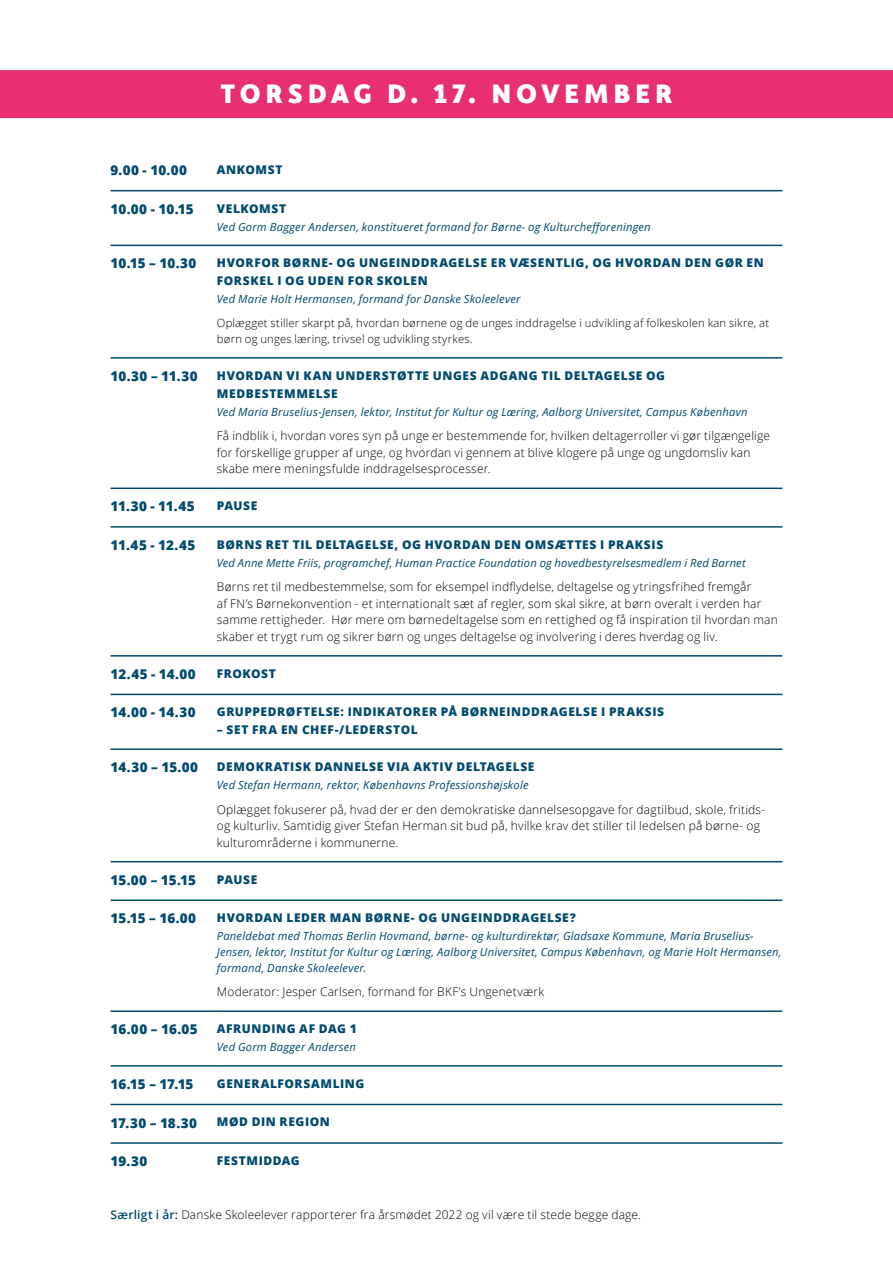
<style>
.page{position:relative;width:893px;height:1263px;background:#fff}
.page>*{position:absolute;margin:0;border:0;box-sizing:border-box;transform-origin:0 0}
.Rubrik_2{font:900 30px "Cinta";letter-spacing:.155em;color:#fff}
.Kalender___Klokkesle{font:800 13.5px "Open Sans";letter-spacing:.005em;color:#00496f}
.Kalender___Brød{font:300 12px/16.5px "Open Sans";letter-spacing:.015em;color:#000}
.Kalender___Titel{font:800 12px/18px "Open Sans";letter-spacing:.05em;color:#00496f}
.Kalender___Oplægshol{font:italic 11.25px/15.8px "Open Sans";letter-spacing:.015em;color:#00496f}
.Kalender____Brød_-kl{font:300 11.25px/15.8px "Open Sans";letter-spacing:.02em;color:#000}
.s1{font-weight:600;color:#00496f}
</style>
<div class="page">
<div style="left:0;top:70px;width:893px;height:48px;background:#e72f72"></div>
<hr style="left:111px;top:190px;width:106px;height:1px;background:#00496f">
<hr style="left:217px;top:190px;width:565px;height:1px;background:#00496f">
<hr style="left:111px;top:245px;width:106px;height:1px;background:#00496f">
<hr style="left:217px;top:245px;width:565px;height:1px;background:#00496f">
<hr style="left:111px;top:357px;width:106px;height:2px;background:#00496f">
<hr style="left:217px;top:357px;width:565px;height:2px;background:#00496f">
<hr style="left:111px;top:655px;width:106px;height:2px;background:#00496f">
<hr style="left:217px;top:655px;width:565px;height:2px;background:#00496f">
<hr style="left:111px;top:694px;width:106px;height:1px;background:#00496f">
<hr style="left:217px;top:694px;width:565px;height:1px;background:#00496f">
<hr style="left:111px;top:861px;width:106px;height:1px;background:#00496f">
<hr style="left:217px;top:861px;width:565px;height:1px;background:#00496f">
<hr style="left:111px;top:899px;width:106px;height:2px;background:#00496f">
<hr style="left:217px;top:899px;width:565px;height:2px;background:#00496f">
<hr style="left:111px;top:1010px;width:106px;height:2px;background:#00496f">
<hr style="left:217px;top:1010px;width:565px;height:2px;background:#00496f">
<hr style="left:111px;top:1065px;width:106px;height:2px;background:#00496f">
<hr style="left:217px;top:1065px;width:565px;height:2px;background:#00496f">
<hr style="left:111px;top:1104px;width:106px;height:1px;background:#00496f">
<hr style="left:217px;top:1104px;width:565px;height:1px;background:#00496f">
<hr style="left:111px;top:1142px;width:106px;height:2px;background:#00496f">
<hr style="left:217px;top:1142px;width:565px;height:2px;background:#00496f">
<hr style="left:111px;top:488px;width:106px;height:1px;background:#00496f">
<hr style="left:217px;top:488px;width:565px;height:1px;background:#00496f">
<hr style="left:111px;top:526px;width:106px;height:2px;background:#00496f">
<hr style="left:217px;top:526px;width:565px;height:2px;background:#00496f">
<hr style="left:111px;top:748px;width:106px;height:2px;background:#00496f">
<hr style="left:217px;top:748px;width:565px;height:2px;background:#00496f">
<p class="Rubrik_2" style="left:220px;top:74px;width:454px">TORSDAG D. 17. NOVEMBER</p>
<p class="Kalender___Klokkesle" style="left:111px;top:160px;width:78px">9.00 - 10.00</p>
<p class="Kalender___Titel" style="left:217px;top:160px;width:67px">ANKOMST</p>
<p class="Kalender___Klokkesle" style="left:111px;top:199px;width:85px">10.00 - 10.15</p>
<p class="Kalender___Titel" style="left:217px;top:199px;width:71px">VELKOMST</p>
<p class="Kalender___Oplægshol" style="left:217px;top:218px;width:435px">Ved Gorm Bagger Andersen, konstitueret formand for Børne- og Kulturchefforeningen</p>
<p class="Kalender___Klokkesle" style="left:111px;top:253px;width:87px">10.15 – 10.30</p>
<p class="Kalender___Titel" style="left:217px;top:253px;width:549px">HVORFOR BØRNE- OG UNGEINDDRAGELSE ER VÆSENTLIG, OG HVORDAN DEN GØR EN<br>FORSKEL I OG UDEN FOR SKOLEN</p>
<p class="Kalender___Oplægshol" style="left:217px;top:291px;width:305px">Ved Marie Holt Hermansen, formand for Danske Skoleelever</p>
<p class="Kalender____Brød_-kl" style="left:217px;top:315px;width:554px">Oplægget stiller skarpt på, hvordan børnene og de unges inddragelse i udvikling af folkeskolen kan sikre, at børn og unges læring, trivsel og udvikling styrkes.</p>
<p class="Kalender___Klokkesle" style="left:111px;top:366px;width:89px">10.30 – 11.30</p>
<p class="Kalender___Titel" style="left:217px;top:366px;width:450px">HVORDAN VI KAN UNDERSTØTTE UNGES ADGANG TIL DELTAGELSE OG<br>MEDBESTEMMELSE</p>
<p class="Kalender___Oplægshol" style="left:217px;top:403px;width:532px">Ved Maria Bruselius-Jensen, lektor, Institut for Kultur og Læring, Aalborg Universitet, Campus København</p>
<p class="Kalender___Brød" style="left:217px;top:427px;width:555px">Få indblik i, hvordan vores syn på unge er bestemmende for, hvilken deltagerroller vi gør tilgængelige for forskellige grupper af unge, og hvordan vi gennem at blive klogere på unge og ungdomsliv kan skabe mere meningsfulde inddragelsesprocesser.</p>
<p class="Kalender___Klokkesle" style="left:111px;top:496px;width:86px">11.30 - 11.45</p>
<p class="Kalender___Titel" style="left:217px;top:496px;width:42px">PAUSE</p>
<p class="Kalender___Klokkesle" style="left:111px;top:535px;width:86px">11.45 - 12.45</p>
<p class="Kalender___Titel" style="left:217px;top:535px;width:448px">BØRNS RET TIL DELTAGELSE, OG HVORDAN DEN OMSÆTTES I PRAKSIS</p>
<p class="Kalender___Oplægshol" style="left:217px;top:554px;width:530px">Ved Anne Mette Friis, programchef, Human Practice Foundation og hovedbestyrelsesmedlem i Red Barnet</p>
<p class="Kalender___Brød" style="left:217px;top:578px;width:562px">Børns ret til medbestemmelse, som for eksempel indflydelse, deltagelse og ytringsfrihed fremgår<br>af FN’s Børnekonvention - et internationalt sæt af regler, som skal sikre, at børn overalt i verden har samme rettigheder. Hør mere om børnedeltagelse som en rettighed og få inspiration til hvordan man skaber et trygt rum og sikrer børn og unges deltagelse og involvering i deres hverdag og liv.</p>
<p class="Kalender___Klokkesle" style="left:111px;top:664px;width:87px">12.45 - 14.00</p>
<p class="Kalender___Titel" style="left:217px;top:664px;width:61px">FROKOST</p>
<p class="Kalender___Klokkesle" style="left:111px;top:702px;width:87px">14.00 - 14.30</p>
<p class="Kalender___Titel" style="left:217px;top:702px;width:449px">GRUPPEDRØFTELSE: INDIKATORER PÅ BØRNEINDDRAGELSE I PRAKSIS</p>
<p class="Kalender___Titel" style="left:217px;top:720px;width:203px">– SET FRA EN CHEF-/LEDERSTOL</p>
<p class="Kalender___Klokkesle" style="left:111px;top:757px;width:89px">14.30 – 15.00</p>
<p class="Kalender___Titel" style="left:217px;top:757px;width:319px">DEMOKRATISK DANNELSE VIA AKTIV DELTAGELSE</p>
<p class="Kalender___Oplægshol" style="left:217px;top:777px;width:313px">Ved Stefan Hermann, rektor, Københavns Professionshøjskole</p>
<p class="Kalender___Brød" style="left:217px;top:801px;width:550px">Oplægget fokuserer på, hvad der er den demokratiske dannelsesopgave for dagtilbud, skole, fritids&shy;og kulturliv. Samtidig giver Stefan Herman sit bud på, hvilke krav det stiller til ledelsen på børne- og kulturområderne i kommunerne.</p>
<p class="Kalender___Klokkesle" style="left:111px;top:869px;width:87px">15.00 – 15.15</p>
<p class="Kalender___Titel" style="left:217px;top:870px;width:42px">PAUSE</p>
<p class="Kalender___Klokkesle" style="left:111px;top:908px;width:87px">15.15 – 16.00</p>
<p class="Kalender___Titel" style="left:217px;top:908px;width:360px">HVORDAN LEDER MAN BØRNE- OG UNGEINDDRAGELSE?</p>
<p class="Kalender___Oplægshol" style="left:217px;top:928px;width:566px">Paneldebat med Thomas Berlin Hovmand, børne- og kulturdirektør, Gladsaxe Kommune, Maria Bruselius-<br>Jensen, lektor, Institut for Kultur og Læring, Aalborg Universitet, Campus København, og Marie Holt Hermansen, formand, Danske Skoleelever.</p>
<p class="Kalender___Brød" style="left:217px;top:983px;width:329px">Moderator: Jesper Carlsen, formand for BKF’s Ungenetværk</p>
<p class="Kalender___Klokkesle" style="left:111px;top:1019px;width:89px">16.00 – 16.05</p>
<p class="Kalender___Titel" style="left:217px;top:1019px;width:141px">AFRUNDING AF DAG 1</p>
<p class="Kalender___Oplægshol" style="left:217px;top:1039px;width:141px">Ved Gorm Bagger Andersen</p>
<p class="Kalender___Klokkesle" style="left:111px;top:1074px;width:84px">16.15 – 17.15</p>
<p class="Kalender___Titel" style="left:217px;top:1074px;width:149px">GENERALFORSAMLING</p>
<p class="Kalender___Klokkesle" style="left:111px;top:1112px;width:88px">17.30 – 18.30</p>
<p class="Kalender___Titel" style="left:217px;top:1112px;width:115px">MØD DIN REGION</p>
<p class="Kalender___Klokkesle" style="left:111px;top:1151px;width:38px">19.30</p>
<p class="Kalender___Titel" style="left:217px;top:1151px;width:85px">FESTMIDDAG</p>
<p class="Kalender___Brød" style="left:111px;top:1206px;width:532px"><span class="s1">Særligt i år:</span> Danske Skoleelever rapporterer fra årsmødet 2022 og vil være til stede begge dage.</p>
</div>
